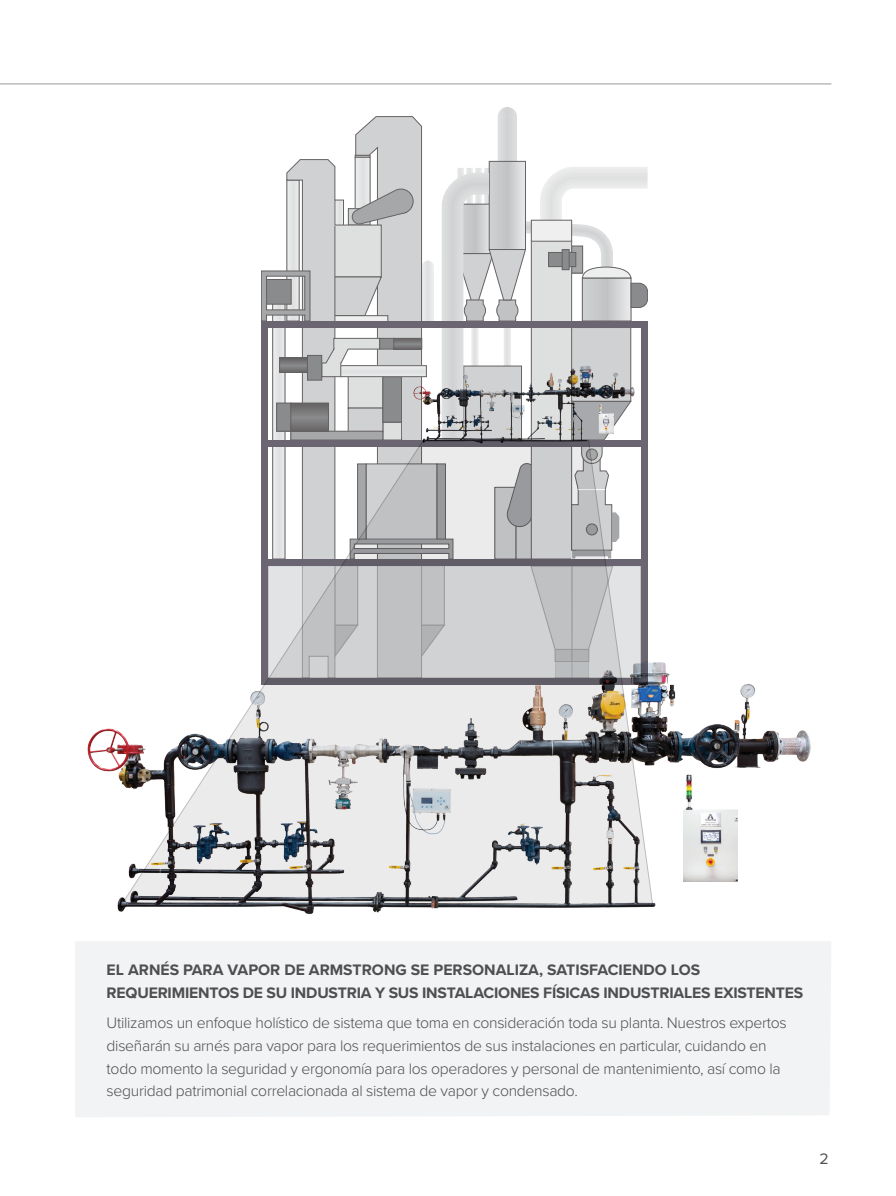
<style>
.page{position:relative;width:896px;height:1196px;background:#fff}
.page>*{position:absolute;margin:0;border:0;box-sizing:border-box;transform-origin:0 0}
.t1{font:300 15.75px/22.8px "Proxima Nova";letter-spacing:-.02em;color:#4e4f50}
.Body_Header{font:700 15.75px/22.8px "Proxima Nova";letter-spacing:-.01em;color:#4e4f50}
.t2{font:15.75px "Proxima Nova";color:#4e4f50}
</style>
<div class="page">
<hr style="left:0;top:83px;width:831px;height:2px;background:#b5b6b9">
<div style="left:75px;top:949px;width:756px;height:168px;background:#f2f3f4"></div>
<svg style="left:261px;top:107px;width:387px;height:332px"></svg>
<div style="left:268px;top:321px;width:373px;height:7px;background:#6a6570"></div>
<div style="left:261px;top:321px;width:7px;height:364px;background:#6a6570"></div>
<div style="left:641px;top:321px;width:6px;height:364px;background:#6a6570"></div>
<img style="left:405px;top:357px;width:234px;height:82px">
<svg style="left:268px;top:439px;width:380px;height:197px"></svg>
<img style="left:75px;top:636px;width:756px;height:313px">
<img style="left:599px;top:404px;width:15px;height:30px">
<p class="Body_Header" style="left:107px;top:958px;width:698px">EL ARNÉS PARA VAPOR DE ARMSTRONG SE PERSONALIZA, SATISFACIENDO LOS<br>REQUERIMIENTOS DE SU INDUSTRIA Y SUS INSTALACIONES FÍSICAS INDUSTRIALES EXISTENTES</p>
<p class="t1" style="left:107px;top:1011px;width:681px">Utilizamos un enfoque holístico de sistema que toma en consideración toda su planta. Nuestros expertos diseñarán su arnés para vapor para los requerimientos de sus instalaciones en particular, cuidando en todo momento la seguridad y ergonomía para los operadores y personal de mantenimiento, así como la seguridad patrimonial correlacionada al sistema de vapor y condensado.</p>
<p class="t2" style="left:819px;top:1147px;width:11px">2</p>
</div>
